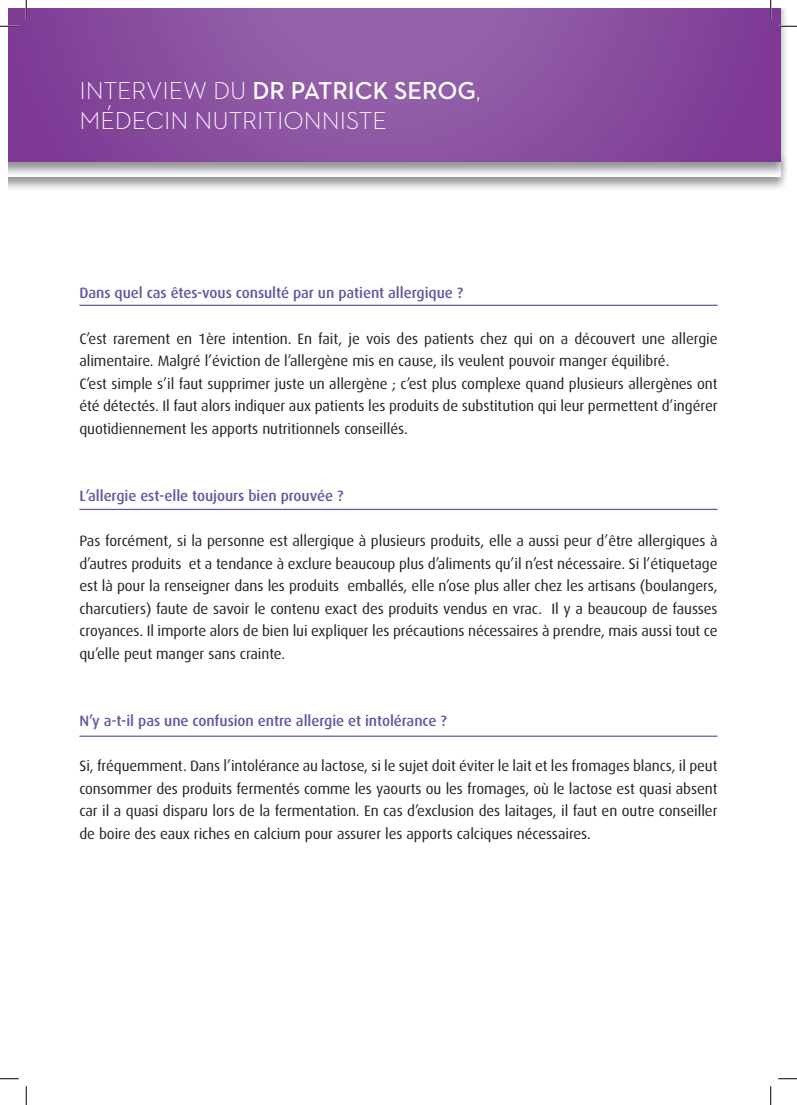
<style>
.page{position:relative;width:797px;height:1105px;background:#fff}
.page>*{position:absolute;margin:0;border:0;box-sizing:border-box;transform-origin:0 0}
.t1{font:300 25px/30px "Neutraface 2 Text";color:#fff}
.t2{font:15px/22.5px "Dax";letter-spacing:-.005em;color:#231f20;text-align:justify}
.t3{font:500 15px "Dax";letter-spacing:-.005em;color:#6655a3}
.s1{font-weight:600}
</style>
<div class="page">
<img style="left:780px;top:9px;width:8px;height:168px">
<svg style="left:9px;top:9px;width:771px;height:153px;background:#894f9f"></svg>
<hr style="left:79px;top:305px;width:638px;height:1px;background:#6655a3">
<hr style="left:79px;top:509px;width:638px;height:1px;background:#6655a3">
<hr style="left:79px;top:736px;width:638px;height:1px;background:#6655a3">
<svg style="left:0;top:25px;width:19px;height:2px"></svg>
<svg style="left:778px;top:25px;width:19px;height:2px"></svg>
<svg style="left:0;top:1078px;width:19px;height:1px"></svg>
<svg style="left:778px;top:1078px;width:19px;height:1px"></svg>
<svg style="left:25px;top:0;width:2px;height:19px"></svg>
<svg style="left:25px;top:1086px;width:2px;height:19px"></svg>
<svg style="left:770px;top:0;width:1px;height:19px"></svg>
<svg style="left:770px;top:1086px;width:1px;height:19px"></svg>
<h1 class="t1" style="left:79px;top:75px;width:402px">INTERVIEW DU <span class="s1">DR PATRICK SEROG</span>,<br>MÉDECIN NUTRITIONNISTE</h1>
<p class="t3" style="left:79px;top:285px;width:385px">Dans quel cas êtes-vous consulté par un patient allergique ?</p>
<p class="t2" style="left:79px;top:327px;width:639px;text-align:left">C’est rarement en 1ère intention. En fait, je vois des patients chez qui on a découvert une allergie alimentaire. Malgré l’éviction de l’allergène mis en cause, ils veulent pouvoir manger équilibré.<br>C’est simple s’il faut supprimer juste un allergène ; c’est plus complexe quand plusieurs allergènes ont été détectés. Il faut alors indiquer aux patients les produits de substitution qui leur permettent d’ingérer quotidiennement les apports nutritionnels conseillés.</p>
<p class="t3" style="left:79px;top:487px;width:265px">L’allergie est-elle toujours bien prouvée ?</p>
<p class="t2" style="left:79px;top:530px;width:639px">Pas forcément, si la personne est allergique à plusieurs produits, elle a aussi peur d’être allergiques à d’autres produits et a tendance à exclure beaucoup plus d’aliments qu’il n’est nécessaire. Si l’étiquetage est là pour la renseigner dans les produits emballés, elle n’ose plus aller chez les artisans (boulangers, charcutiers) faute de savoir le contenu exact des produits vendus en vrac. Il y a beaucoup de fausses croyances. Il importe alors de bien lui expliquer les précautions nécessaires à prendre, mais aussi tout ce qu’elle peut manger sans crainte.</p>
<p class="t3" style="left:79px;top:712px;width:369px">N’y a-t-il pas une confusion entre allergie et intolérance ?</p>
<p class="t2" style="left:79px;top:755px;width:639px">Si, fréquemment. Dans l’intolérance au lactose, si le sujet doit éviter le lait et les fromages blancs, il peut consommer des produits fermentés comme les yaourts ou les fromages, où le lactose est quasi absent car il a quasi disparu lors de la fermentation. En cas d’exclusion des laitages, il faut en outre conseiller de boire des eaux riches en calcium pour assurer les apports calciques nécessaires.</p>
</div>
